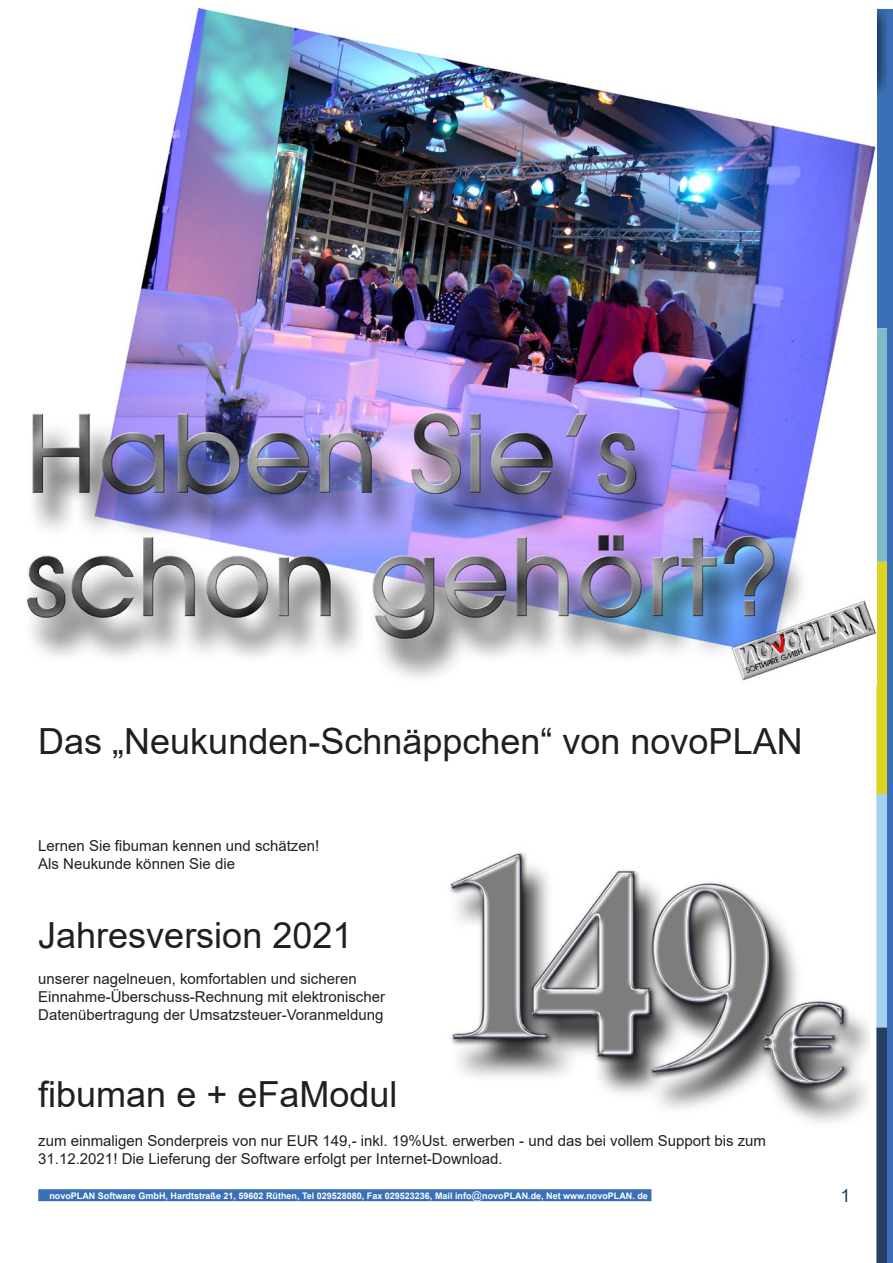
<style>
.page{position:relative;width:893px;height:1263px;background:#fff}
.page>*{position:absolute;margin:0;border:0;box-sizing:border-box;transform-origin:0 0}
.t1{font:36px "Arial";color:#231f20}
.t2{font:18px "Arial";color:#273f63}
.t3{font:15px/18px "Arial";color:#231f20}
.t4{font:700 9px "Arial";color:#fff}
.s1{font-weight:400;font-size:10.5px}
</style>
<div class="page">
<div style="left:38px;top:1189px;width:613px;height:12px;background:#3b70b7"></div>
<div style="left:876px;top:9px;width:12px;height:319px;background:#3b70b7"></div>
<div style="left:876px;top:328px;width:12px;height:234px;background:#7fbaca"></div>
<div style="left:876px;top:562px;width:12px;height:233px;background:#dfd220"></div>
<div style="left:876px;top:794px;width:12px;height:233px;background:#a5d1f0"></div>
<div style="left:876px;top:1027px;width:12px;height:236px;background:#273f63"></div>
<img style="left:876px;top:9px;width:11px;height:91px">
<div style="left:887px;top:9px;width:6px;height:1254px;background:#3b70b7"></div>
<img style="left:449px;top:852px;width:420px;height:271px">
<img style="left:26px;top:9px;width:850px;height:672px">
<h1 class="t1" style="left:38px;top:716px;width:766px">Das „Neukunden-Schnäppchen“ von novoPLAN</h1>
<p class="t3" style="left:38px;top:837px;width:282px">Lernen Sie fibuman kennen und schätzen!<br>Als Neukunde können Sie die</p>
<h1 class="t1" style="left:38px;top:911px;width:316px">Jahresversion 2021</h1>
<p class="t3" style="left:38px;top:970px;width:348px">unserer nagelneuen, komfortablen und sicheren<br>Einnahme-Überschuss-Rechnung mit elektronischer<br>Datenübertragung der Umsatzsteuer-Voranmeldung</p>
<h1 class="t1" style="left:38px;top:1069px;width:361px">fibuman e + eFaModul</h1>
<p class="t3" style="left:38px;top:1132px;width:729px">zum einmaligen Sonderpreis von nur EUR 149,- inkl. 19%Ust. erwerben - und das bei vollem Support bis zum<br>31.12.2021! Die Lieferung der Software erfolgt per Internet-Download.</p>
<p class="t4" style="left:49px;top:1189px;width:600px">novoPLAN Software GmbH, Hardtstraße 21, 59602 Rüthen, Tel 029528080, Fax 029523236, Mail info<span class="s1">@</span>novoPLAN.de, Net www.novoPLAN. de</p>
<p class="t2" style="left:840px;top:1183px;width:12px">1</p>
</div>
